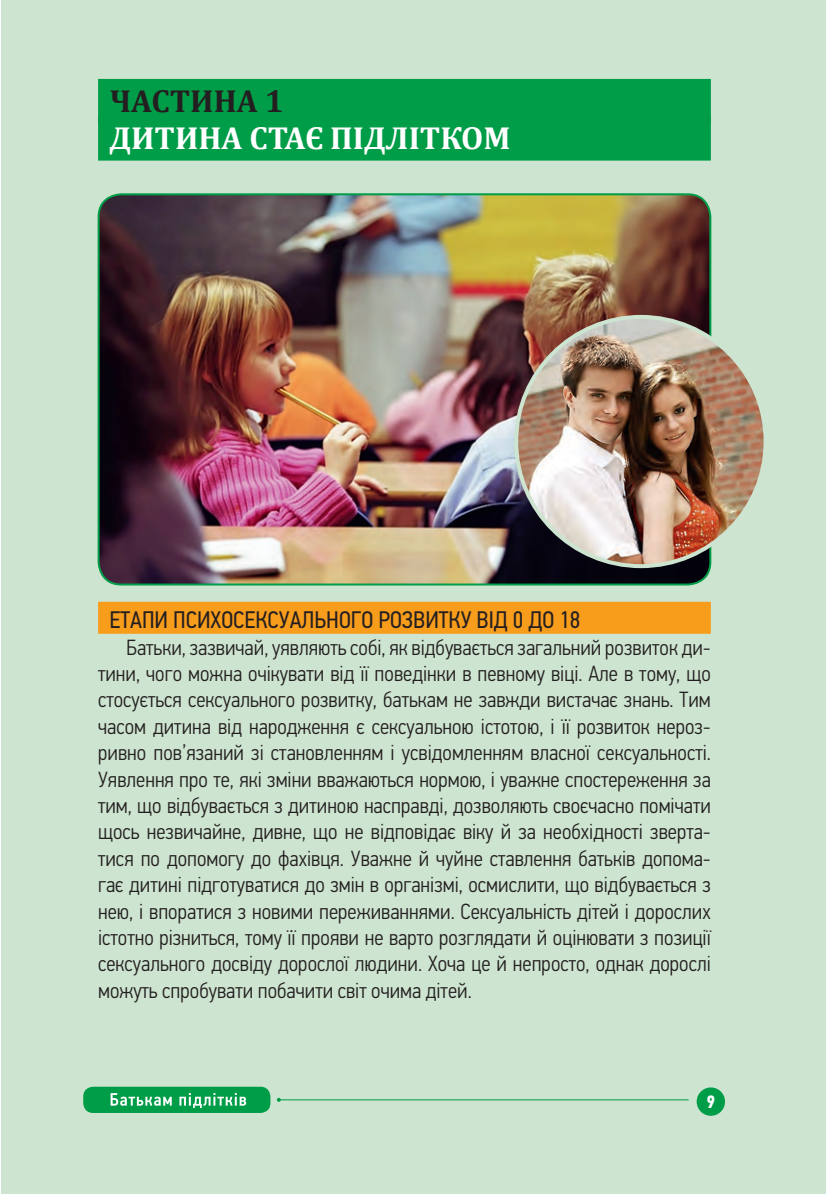
<style>
.page{position:relative;width:826px;height:1194px;background:#fff}
.page>*{position:absolute;margin:0;border:0;box-sizing:border-box;transform-origin:0 0}
.t1{font:700 32px "Cambria";color:#fff}
.t2{font:700 32px "Cambria";color:#231f20}
.t3{font:24px "PF Din Text Cond Pro";color:#231f20}
.t4{font:300 22px/26.4px "PF Din Text Cond Pro";color:#231f20;text-align:justify}
.t5{font:700 18px "PF Din Text Cond Pro";color:#fff}
</style>
<div class="page">
<div style="left:2px;top:0;width:823px;height:1194px;background:#cde4d0"></div>
<div style="left:83px;top:1087px;width:187px;height:26px;background:#009d48;border-radius:10px"></div>
<div style="left:696px;top:1087px;width:28px;height:29px;background:#009d48;border-radius:50%"></div>
<hr style="left:279px;top:1099px;width:409px;height:1px;background:#009d48">
<svg style="left:277px;top:1098px;width:4px;height:4px"></svg>
<svg style="left:111px;top:1093px;width:135px;height:15px"></svg>
<div style="left:98px;top:79px;width:612px;height:44px;background:#009d48"></div>
<div style="left:98px;top:117px;width:612px;height:44px;background:#009d48"></div>
<div style="left:98px;top:602px;width:612px;height:32px;background:#f89c1c"></div>
<img style="left:99px;top:194px;width:611px;height:390px;border-radius:23px">
<div style="left:98px;top:193px;width:613px;height:392px;border:2px solid #009d48;border-radius:23px"></div>
<img style="left:516px;top:317px;width:249px;height:249px;border-radius:50%">
<h1 class="t2" style="left:109px;top:81px;width:176px">ЧАСТИНА 1</h1>
<h1 class="t1" style="left:109px;top:119px;width:402px">ДИТИНА СТАЄ ПІДЛІТКОМ</h1>
<p class="t3" style="left:109px;top:611px;width:472px">ЕТАПИ ПСИХОСЕКСУАЛЬНОГО РОЗВИТКУ ВІД 0 ДО 18</p>
<p class="t4" style="left:98px;top:636px;width:614px;text-indent:28px">Батьки, зазвичай, уявляють собі, як відбувається загальний розвиток ди&shy;тини, чого можна очікувати від її поведінки в певному віці. Але в тому, що стосується сексуального розвитку, батькам не завжди вистачає знань. Тим часом дитина від народження є сексуальною істотою, і її розвиток нероз&shy;ривно пов’язаний зі становленням і усвідомленням власної сексуальності.<br>Уявлення про те, які зміни вважаються нормою, і уважне спостереження за тим, що відбувається з дитиною насправді, дозволяють своєчасно помічати щось незвичайне, дивне, що не відповідає віку й за необхідності зверта&shy;тися по допомогу до фахівця. Уважне й чуйне ставлення батьків допома&shy;гає дитині підготуватися до змін в організмі, осмислити, що відбувається з нею, і впоратися з новими переживаннями. Сексуальність дітей і дорослих істотно різниться, тому її прояви не варто розглядати й оцінювати з позиції сексуального досвіду дорослої людини. Хоча це й непросто, однак дорослі можуть спробувати побачити світ очима дітей.</p>
<p class="t5" style="left:706px;top:1092px;width:10px">9</p>
</div>
